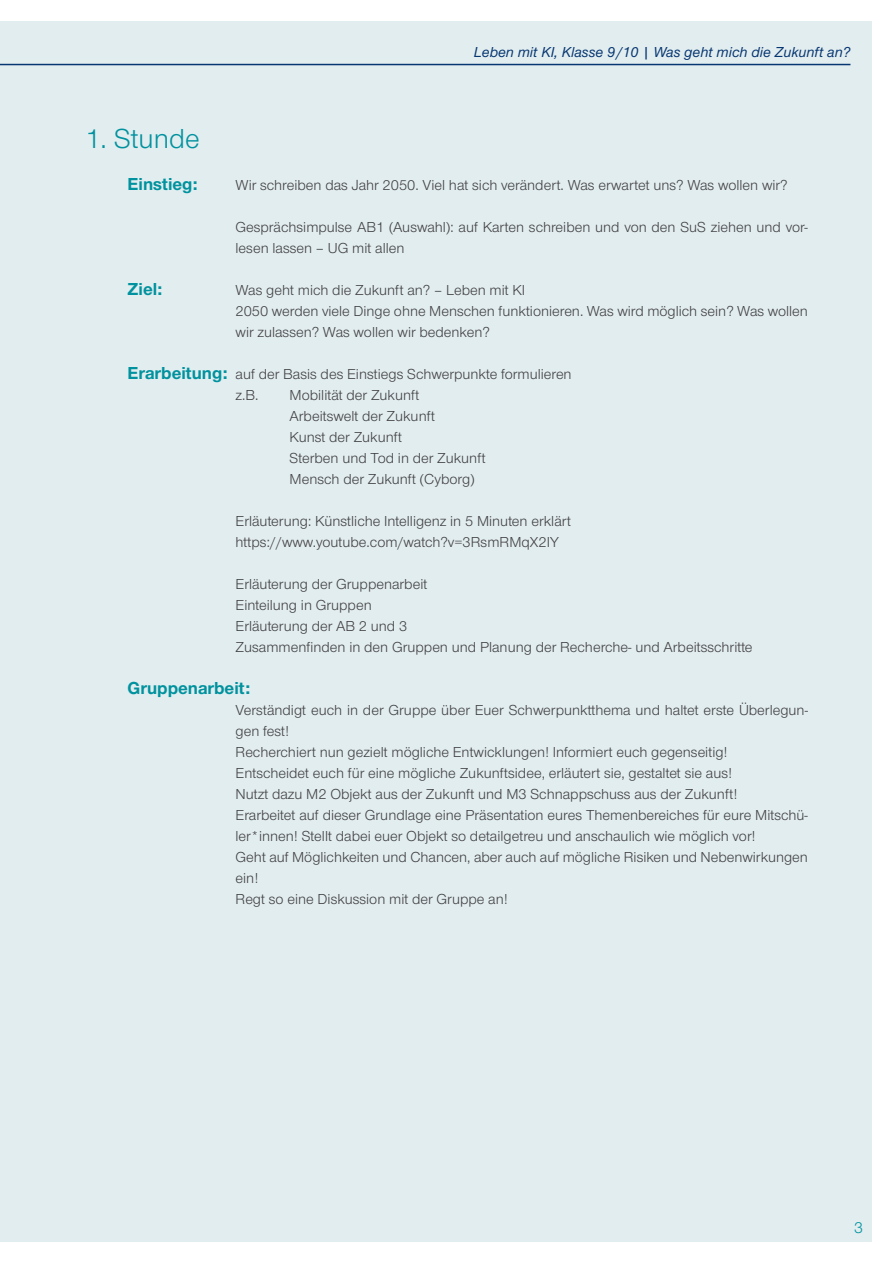
<style>
.page{position:relative;width:893px;height:1263px;background:#fff}
.page>*{position:absolute;margin:0;border:0;box-sizing:border-box;transform-origin:0 0}
.t1{font:28.5px "Nordelbica";color:#00929e}
.t2{font:700 18px "Nordelbica";color:#00929e}
.t3{font:16.5px "Nordelbica";color:#00929e}
.t4{font:15px/21px "Nordelbica";color:#414042}
.t5{font:italic 500 15px "Nordelbica";color:#073772}
.s1{font-weight:700;font-size:18px;color:#00929e}
</style>
<div class="page">
<div style="left:0;top:21px;width:872px;height:1221px;background:#e2edef"></div>
<hr style="left:0;top:64px;width:850px;height:1px;background:#073772">
<h1 class="t1" style="left:85px;top:122px;width:116px">1. Stunde</h1>
<p class="t5" style="left:474px;top:44px;width:378px">Leben mit KI, Klasse 9/10 | Was geht mich die Zukunft an?</p>
<p class="t2" style="left:128px;top:173px;width:72px">Einstieg:</p>
<p class="t4" style="left:236px;top:175px;width:553px">Wir schreiben das Jahr 2050. Viel hat sich verändert. Was erwartet uns? Was wollen wir?</p>
<p class="t4" style="left:236px;top:217px;width:574px">Gesprächsimpulse AB1 (Auswahl): auf Karten schreiben und von den SuS ziehen und vor&shy;lesen lassen – UG mit allen</p>
<p class="t2" style="left:128px;top:278px;width:36px">Ziel:</p>
<p class="t4" style="left:236px;top:280px;width:574px">Was geht mich die Zukunft an? – Leben mit KI<br>2050 werden viele Dinge ohne Menschen funktionieren. Was wird möglich sein? Was wollen wir zulassen? Was wollen wir bedenken?</p>
<p class="t4" style="left:236px;top:364px;width:338px;text-indent:-108px"><span class="s1">Erarbeitung:</span> auf der Basis des Einstiegs Schwerpunkte formulieren z.B.</p>
<p class="t4" style="left:290px;top:385px;width:198px">Mobilität der Zukunft<br>Arbeitswelt der Zukunft<br>Kunst der Zukunft<br>Sterben und Tod in der Zukunft<br>Mensch der Zukunft (Cyborg)</p>
<p class="t4" style="left:236px;top:511px;width:337px">Erläuterung: Künstliche Intelligenz in 5 Minuten erklärt https://www.youtube.com/watch?v=3RsmRMqX2IY</p>
<p class="t4" style="left:236px;top:574px;width:518px">Erläuterung der Gruppenarbeit<br>Einteilung in Gruppen<br>Erläuterung der AB 2 und 3<br>Zusammenfinden in den Gruppen und Planung der Recherche- und Arbeitsschritte</p>
<p class="t2" style="left:128px;top:677px;width:125px">Gruppenarbeit:</p>
<p class="t4" style="left:236px;top:700px;width:574px">Verständigt euch in der Gruppe über Euer Schwerpunktthema und haltet erste Überlegun&shy;gen fest!<br>Recherchiert nun gezielt mögliche Entwicklungen! Informiert euch gegenseitig!<br>Entscheidet euch für eine mögliche Zukunftsidee, erläutert sie, gestaltet sie aus!<br>Nutzt dazu M2 Objekt aus der Zukunft und M3 Schnappschuss aus der Zukunft!<br>Erarbeitet auf dieser Grundlage eine Präsentation eures Themenbereiches für eure Mitschü&shy;ler*innen! Stellt dabei euer Objekt so detailgetreu und anschaulich wie möglich vor!<br>Geht auf Möglichkeiten und Chancen, aber auch auf mögliche Risiken und Nebenwirkungen ein!<br>Regt so eine Diskussion mit der Gruppe an!</p>
<p class="t3" style="left:854px;top:1218px;width:11px">3</p>
</div>
